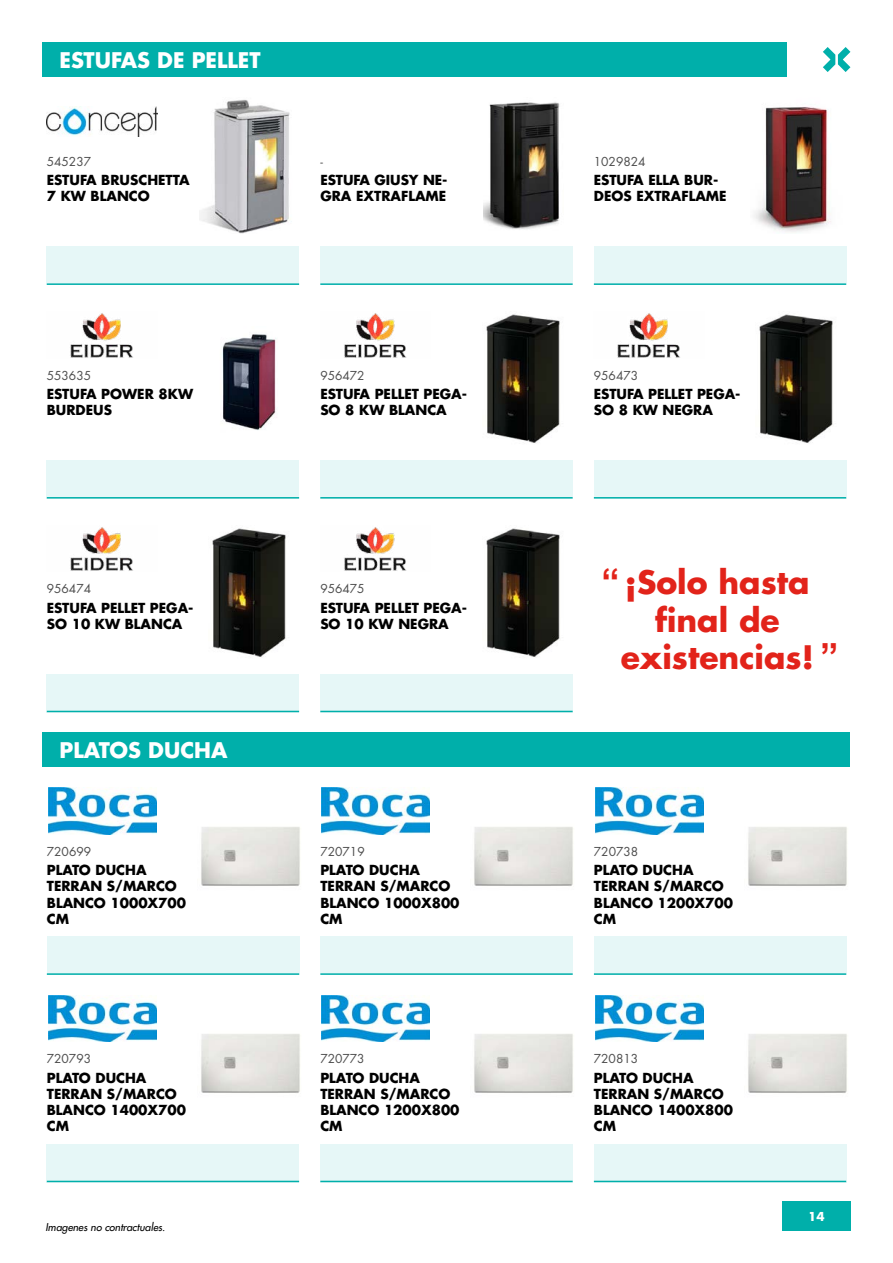
<style>
.page{position:relative;width:893px;height:1263px;background:#fff}
.page>*{position:absolute;margin:0;border:0;box-sizing:border-box;transform-origin:0 0}
.t1{font:700 36px "Arial";color:#e2231a}
.t2{font:700 31.5px/37.8px "Futura LT Pro";color:#e2231a;text-align:center}
.t3{font:700 21px "Futura LT Pro";color:#fff}
.t4{font:700 13.5px/16.2px "Futura LT Pro";color:#000}
.t5{font:12px "Futura LT Pro";color:#4d4d4d}
.t6{font:700 12px "Futura LT Pro";color:#fff}
.t7{font:italic 500 10.5px "Futura LT Pro";color:#000}
</style>
<div class="page">
<div style="left:782px;top:1201px;width:68px;height:30px;background:#00afaa"></div>
<svg style="left:823px;top:47px;width:27px;height:25px"></svg>
<div style="left:43px;top:43px;width:744px;height:34px;background:#00afaa"></div>
<div style="left:43px;top:732px;width:807px;height:34px;background:#00afaa"></div>
<div style="left:47px;top:247px;width:252px;height:38px;background:#e6f7f7"></div>
<img style="left:47px;top:106px;width:110px;height:30px">
<img style="left:199px;top:99px;width:91px;height:135px">
<hr style="left:47px;top:283px;width:252px;height:2px;background:#00afaa">
<div style="left:320px;top:247px;width:253px;height:38px;background:#e6f7f7"></div>
<img style="left:484px;top:102px;width:76px;height:127px">
<hr style="left:320px;top:283px;width:253px;height:2px;background:#00afaa">
<div style="left:594px;top:247px;width:252px;height:38px;background:#e6f7f7"></div>
<img style="left:754px;top:107px;width:77px;height:125px">
<hr style="left:594px;top:283px;width:252px;height:2px;background:#00afaa">
<div style="left:47px;top:460px;width:252px;height:39px;background:#e6f7f7"></div>
<img style="left:70px;top:313px;width:63px;height:45px">
<img style="left:222px;top:334px;width:54px;height:96px">
<hr style="left:47px;top:497px;width:252px;height:2px;background:#00afaa">
<div style="left:320px;top:460px;width:253px;height:39px;background:#e6f7f7"></div>
<img style="left:344px;top:313px;width:63px;height:45px">
<img style="left:486px;top:314px;width:74px;height:129px">
<hr style="left:320px;top:497px;width:253px;height:2px;background:#00afaa">
<div style="left:594px;top:460px;width:252px;height:39px;background:#e6f7f7"></div>
<img style="left:617px;top:313px;width:63px;height:45px">
<img style="left:759px;top:314px;width:74px;height:129px">
<hr style="left:594px;top:497px;width:252px;height:2px;background:#00afaa">
<div style="left:47px;top:674px;width:252px;height:38px;background:#e6f7f7"></div>
<img style="left:70px;top:527px;width:63px;height:44px">
<img style="left:212px;top:528px;width:74px;height:129px">
<hr style="left:47px;top:711px;width:252px;height:1px;background:#00afaa">
<div style="left:320px;top:674px;width:253px;height:38px;background:#e6f7f7"></div>
<img style="left:344px;top:527px;width:63px;height:44px">
<img style="left:486px;top:528px;width:74px;height:129px">
<hr style="left:320px;top:711px;width:253px;height:1px;background:#00afaa">
<div style="left:47px;top:936px;width:252px;height:39px;background:#e6f7f7"></div>
<img style="left:48px;top:788px;width:108px;height:46px">
<img style="left:201px;top:827px;width:99px;height:59px">
<hr style="left:47px;top:973px;width:252px;height:2px;background:#00afaa">
<div style="left:320px;top:936px;width:253px;height:39px;background:#e6f7f7"></div>
<img style="left:322px;top:788px;width:108px;height:46px">
<img style="left:474px;top:827px;width:99px;height:59px">
<hr style="left:320px;top:973px;width:253px;height:2px;background:#00afaa">
<div style="left:594px;top:936px;width:252px;height:39px;background:#e6f7f7"></div>
<img style="left:595px;top:788px;width:108px;height:46px">
<img style="left:748px;top:827px;width:99px;height:59px">
<hr style="left:594px;top:973px;width:252px;height:2px;background:#00afaa">
<div style="left:47px;top:1144px;width:252px;height:38px;background:#e6f7f7"></div>
<img style="left:48px;top:995px;width:108px;height:47px">
<img style="left:201px;top:1034px;width:99px;height:59px">
<hr style="left:47px;top:1181px;width:252px;height:1px;background:#00afaa">
<div style="left:320px;top:1144px;width:253px;height:38px;background:#e6f7f7"></div>
<img style="left:322px;top:995px;width:108px;height:47px">
<img style="left:474px;top:1034px;width:99px;height:59px">
<hr style="left:320px;top:1181px;width:253px;height:1px;background:#00afaa">
<div style="left:594px;top:1144px;width:252px;height:38px;background:#e6f7f7"></div>
<img style="left:595px;top:995px;width:108px;height:47px">
<img style="left:748px;top:1034px;width:99px;height:59px">
<hr style="left:594px;top:1181px;width:252px;height:1px;background:#00afaa">
<h3 class="t3" style="left:60px;top:44px;width:203px">ESTUFAS DE PELLET</h3>
<p class="t5" style="left:47px;top:153px;width:46px">545237</p>
<p class="t4" style="left:47px;top:172px;width:144px">ESTUFA BRUSCHETTA<br>7 KW BLANCO</p>
<p class="t5" style="left:320px;top:153px;width:4px">-</p>
<p class="t4" style="left:320px;top:172px;width:129px">ESTUFA GIUSY NE-<br>GRA EXTRAFLAME</p>
<p class="t5" style="left:47px;top:367px;width:46px">553635</p>
<p class="t4" style="left:47px;top:385px;width:148px">ESTUFA POWER 8KW<br>BURDEUS</p>
<p class="t5" style="left:47px;top:581px;width:46px">956474</p>
<p class="t4" style="left:47px;top:599px;width:148px">ESTUFA PELLET PEGA-<br>SO 10 KW BLANCA</p>
<h3 class="t3" style="left:60px;top:734px;width:169px">PLATOS DUCHA</h3>
<p class="t5" style="left:47px;top:843px;width:46px">720699</p>
<p class="t4" style="left:47px;top:861px;width:141px">PLATO DUCHA<br>TERRAN S/MARCO<br>BLANCO 1000X700<br>CM</p>
<p class="t5" style="left:47px;top:1050px;width:46px">720793</p>
<p class="t4" style="left:47px;top:1069px;width:141px">PLATO DUCHA<br>TERRAN S/MARCO<br>BLANCO 1400X700<br>CM</p>
<p class="t7" style="left:46px;top:1219px;width:121px">Imagenes no contractuales.</p>
<p class="t5" style="left:320px;top:367px;width:46px">956472</p>
<p class="t4" style="left:320px;top:385px;width:148px">ESTUFA PELLET PEGA-<br>SO 8 KW BLANCA</p>
<p class="t5" style="left:320px;top:581px;width:46px">956475</p>
<p class="t4" style="left:320px;top:599px;width:148px">ESTUFA PELLET PEGA-<br>SO 10 KW NEGRA</p>
<p class="t5" style="left:320px;top:843px;width:46px">720719</p>
<p class="t4" style="left:320px;top:861px;width:141px">PLATO DUCHA<br>TERRAN S/MARCO<br>BLANCO 1000X800<br>CM</p>
<p class="t5" style="left:320px;top:1050px;width:46px">720773</p>
<p class="t4" style="left:320px;top:1069px;width:141px">PLATO DUCHA<br>TERRAN S/MARCO<br>BLANCO 1200X800<br>CM</p>
<p class="t5" style="left:594px;top:153px;width:53px">1029824</p>
<p class="t4" style="left:594px;top:172px;width:134px">ESTUFA ELLA BUR-<br>DEOS EXTRAFLAME</p>
<p class="t5" style="left:594px;top:367px;width:46px">956473</p>
<p class="t4" style="left:594px;top:385px;width:148px">ESTUFA PELLET PEGA-<br>SO 8 KW NEGRA</p>
<h2 class="t2" style="left:621px;top:562px;width:194px">¡Solo hasta final de existencias!</h2>
<h1 class="t1" style="left:602px;top:556px;width:19px">“</h1>
<h1 class="t1" style="left:820px;top:631px;width:19px">”</h1>
<p class="t5" style="left:594px;top:843px;width:46px">720738</p>
<p class="t4" style="left:594px;top:861px;width:141px">PLATO DUCHA<br>TERRAN S/MARCO<br>BLANCO 1200X700<br>CM</p>
<p class="t5" style="left:594px;top:1050px;width:46px">720813</p>
<p class="t4" style="left:594px;top:1069px;width:141px">PLATO DUCHA<br>TERRAN S/MARCO<br>BLANCO 1400X800<br>CM</p>
<p class="t6" style="left:808px;top:1207px;width:18px">14</p>
</div>
